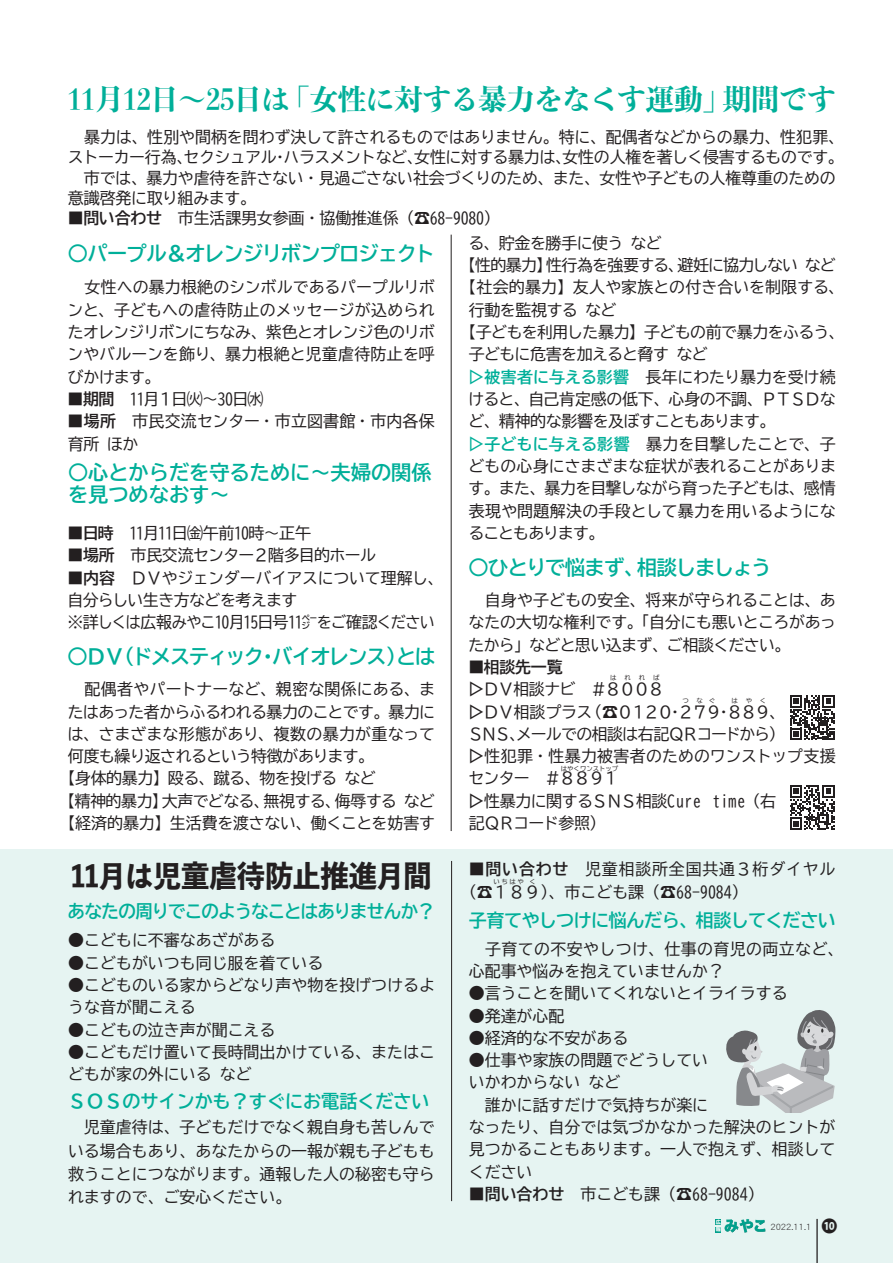
<style>
.page{position:relative;width:893px;height:1263px;background:#fff}
.page>*{position:absolute;margin:0;border:0;box-sizing:border-box;transform-origin:0 0}
.t1{font:800 29.7px "Toppan Bunkyu Midashi Gothic Std N";letter-spacing:-.015em;color:#231f20;scale:.95 1}
.t2{font:800 28.65px "Toppan Bunkyu Midashi Mincho Std N";letter-spacing:-.02em;color:#00af99}
.t3{font:20.25px "BIZ UD Gothic Bold";letter-spacing:-.04em;color:#00af99}
.t4{font:20.25px/22.4px "BIZ UD Gothic Bold";color:#00af99}
.t5{font:20.25px "BIZ UD Gothic Bold";letter-spacing:-.07em;color:#00af99}
.t6{font:20.25px "BIZ UD Gothic Bold";letter-spacing:-.06em;color:#00af99}
.t7{font:18px "BIZ UD Gothic Bold";letter-spacing:-.045em;color:#00af99}
.t8{font:18px "BIZ UD Gothic Bold";letter-spacing:-.025em;color:#00af99}
.t9{font:18px "BIZ UD Gothic Bold";color:#00af99}
.t10{font:15.9px/22.4px "BIZ UD Gothic";letter-spacing:-.01em;color:#231f20}
.t11{font:15.9px/22.4px "BIZ UD Gothic";letter-spacing:-.035em;color:#231f20}
.t12{font:15.9px "BIZ UD Gothic";letter-spacing:-.04em;color:#231f20}
.t13{font:15.9px "BIZ UD Gothic";letter-spacing:.015em;color:#231f20}
.t14{font:15.9px/23.4px "BIZ UD Gothic";letter-spacing:.05em;color:#231f20}
.t15{font:15.9px/22.4px "BIZ UD Gothic";letter-spacing:.025em;color:#231f20}
.t16{font:15.9px/22.4px "BIZ UD Gothic";letter-spacing:.01em;color:#231f20}
.t17{font:15.9px/22.4px "BIZ UD Gothic";letter-spacing:-.03em;color:#231f20}
.t18{font:15.9px "BIZ UD Gothic";letter-spacing:-.055em;color:#231f20}
.t19{font:15.9px "BIZ UD Gothic";letter-spacing:-.065em;color:#231f20}
.t20{font:15.9px "BIZ UD Gothic";letter-spacing:-.07em;color:#231f20}
.t21{font:15.9px "BIZ UD Gothic";letter-spacing:-.12em;color:#231f20}
.t22{font:15.9px "BIZ UD Gothic Bold";letter-spacing:-.005em;color:#231f20}
.t23{font:15.9px "BIZ UD Gothic";letter-spacing:-.06em;color:#231f20}
.t24{font:700 15.9px "Koz Go Pro";color:#231f20}
.t25{font:9.6px "DF Maru Gothic Std W3";color:#231f20}
.t26{font:6.45px "BIZ UD Gothic";color:#231f20}
.t27{font:5.25px "Koz Go Pro Heavy 90 pv RKSJ H";color:#fff}
.s1{font-family:"BIZ UD Gothic Bold"}
.s2{font-family:"Koz Go Pro";font-weight:500;color:#00af99}
.s3{font-family:"BIZ UD Gothic Bold";color:#00af99}
.s4{font-family:"Koz Go Pro";font-weight:500}
</style>
<div class="page">
<div style="left:0;top:849px;width:893px;height:414px;background:#e6f4f2"></div>
<hr style="left:816px;top:1219px;width:2px;height:44px;background:#231f20">
<svg style="left:715px;top:1219px;width:50px;height:14px"></svg>
<svg style="left:790px;top:695px;width:45px;height:45px"></svg>
<svg style="left:790px;top:785px;width:45px;height:45px"></svg>
<hr style="left:451px;top:235px;width:1px;height:596px;background:#231f20">
<hr style="left:451px;top:861px;width:1px;height:340px;background:#231f20">
<svg style="left:726px;top:1010px;width:110px;height:103px"></svg>
<h2 class="t2" style="left:281px;top:77px;width:451px">「女性に対する暴力をなくす運動」</h2>
<h2 class="t2" style="left:723px;top:77px;width:115px">期間です</h2>
<h2 class="t2" style="left:68px;top:77px;width:223px">11月12日〜25日は</h2>
<p class="t10" style="left:68px;top:127px;width:778px;line-height:20.2px">　暴力は、性別や間柄を問わず決して許されるものではありません。特に、配偶者などからの暴力、性犯罪、ストーカー行為セクシュアルハラスメントなど女性に対する暴力は女性の人権を著しく侵害するものです。</p>
<p class="t10" style="left:272px;top:146px;width:17px">・</p>
<p class="t10" style="left:68px;top:147px;width:769px;line-height:20.2px;text-indent:108px">、<br>　市では、暴力や虐待を許さない・見過ごさない社会づくりのため、また、女性や子どもの人権尊重のための意識啓発に取り組みます。</p>
<p class="t10" style="left:68px;top:207px;width:433px">■<span class="s1">問い合わせ</span>　市生活課男女参画・協働推進係)☎68-9080(</p>
<p class="t10" style="left:407px;top:146px;width:17px">、</p>
<p class="t10" style="left:555px;top:146px;width:17px">、</p>
<p class="t3" style="left:68px;top:244px;width:369px">○パープル＆オレンジリボンプロジェクト</p>
<p class="t10" style="left:67px;top:276px;width:369px;text-align:justify">　女性への暴力根絶のシンボルであるパープルリボンと、子どもへの虐待防止のメッセージが込められたオレンジリボンにちなみ、紫色とオレンジ色のリボンやバルーンを飾り、暴力根絶と児童虐待防止を呼びかけます。</p>
<p class="t20" style="left:68px;top:391px;width:197px"><span class="s1">■期間</span>　11月１日㈫〜30日㈬</p>
<p class="t16" style="left:107px;top:410px;width:329px;text-indent:-39px"><span class="s1">■場所</span>　市民交流センター・市立図書館・市内各保ほか</p>
<p class="t10" style="left:68px;top:432px;width:33px">育所</p>
<p class="t4" style="left:68px;top:461px;width:365px">○心とからだを守るために〜夫婦の関係を見つめなおす〜</p>
<p class="t19" style="left:68px;top:525px;width:245px"><span class="s1">■日時</span>　11月11日㈮午前10時〜正午</p>
<p class="t11" style="left:68px;top:544px;width:310px"><span class="s1">■場所</span>　市民交流センター２階多目的ホール</p>
<p class="t11" style="left:67px;top:566px;width:377px"><span class="s1">■内容</span>　ＤＶやジェンダーバイアスについて理解し、自分らしい生き方などを考えます<br>※詳しくは広報みやこ10月15日号11㌻をご確認ください</p>
<p class="t5" style="left:114px;top:646px;width:293px">（ドメスティックバイオレンス）</p>
<p class="t3" style="left:396px;top:646px;width:40px">とは</p>
<p class="t3" style="left:68px;top:646px;width:59px">○ＤＶ</p>
<p class="t3" style="left:258px;top:646px;width:22px">・</p>
<p class="t10" style="left:68px;top:678px;width:369px">　配偶者やパートナーなど、親密な関係にある、ま</p>
<p class="t12" style="left:68px;top:703px;width:369px">たはあった者からふるわれる暴力のことです。暴力に</p>
<p class="t13" style="left:68px;top:726px;width:369px">は、さまざまな形態があり、複数の暴力が重なって</p>
<p class="t12" style="left:68px;top:748px;width:308px">何度も繰り返されるという特徴があります。</p>
<p class="t10" style="left:344px;top:767px;width:33px">など</p>
<p class="t17" style="left:335px;top:767px;width:101px;text-indent:-275px">【身体的暴力】殴る、蹴る、物を投げる<br>侮辱するなど</p>
<p class="t10" style="left:59px;top:789px;width:377px">【精神的暴力】<br>【経済的暴力】生活費を渡さない、働くことを妨害す</p>
<p class="t10" style="left:162px;top:789px;width:109px">大声でどなる、</p>
<p class="t10" style="left:264px;top:789px;width:79px">無視する、</p>
<h1 class="t1" style="left:71px;top:853px;width:381px">11月は児童虐待防止推進月間</h1>
<p class="t7" style="left:68px;top:902px;width:369px">あなたの周りでこのようなことはありませんか?</p>
<p class="t10" style="left:68px;top:929px;width:209px">●こどもに不審なあざがある</p>
<p class="t10" style="left:68px;top:951px;width:257px">●こどもがいつも同じ服を着ている</p>
<p class="t10" style="left:68px;top:974px;width:368px">●こどものいる家からどなり声や物を投げつけるような音が聞こえる</p>
<p class="t10" style="left:68px;top:1018px;width:209px">●こどもの泣き声が聞こえる</p>
<p class="t10" style="left:220px;top:1041px;width:217px;text-indent:-151px">●こどもだけ置いて長時間出かけている、またはこなど</p>
<p class="t10" style="left:68px;top:1063px;width:145px">どもが家の外にいる</p>
<p class="t9" style="left:68px;top:1092px;width:363px">ＳＯＳのサインかも？すぐにお電話ください</p>
<p class="t10" style="left:68px;top:1115px;width:368px;line-height:23.4px;text-align:justify">　児童虐待は、子どもだけでなく親自身も苦しんでいる場合もあり、あなたからの一報が親も子どもも救うことにつながります。通報した人の秘密も守られますので、ご安心ください。</p>
<p class="t10" style="left:468px;top:231px;width:195px">る、貯金を勝手に使うなど</p>
<p class="t12" style="left:546px;top:257px;width:139px">性行為を強要する、</p>
<p class="t10" style="left:460px;top:254px;width:94px">【性的暴力】</p>
<p class="t10" style="left:460px;top:276px;width:386px">【社会的暴力】友人や家族との付き合いを制限する、</p>
<p class="t10" style="left:585px;top:298px;width:33px">など</p>
<p class="t23" style="left:677px;top:257px;width:160px">避妊に協力しないなど</p>
<p class="t10" style="left:469px;top:298px;width:111px">行動を監視する</p>
<p class="t11" style="left:460px;top:321px;width:386px">【子どもを利用した暴力】子どもの前で暴力をふるう、</p>
<p class="t10" style="left:676px;top:343px;width:33px">など</p>
<p class="t10" style="left:468px;top:343px;width:369px">子どもに危害を加えると脅す<br><span class="s2">▷</span><span class="s3">被害者に与える影響</span>　長年にわたり暴力を受け続けると、自己肯定感の低下、心身の不調、ＰＴＳＤなど、精神的な影響を及ぼすこともあります。<br><span class="s2">▷</span><span class="s3">子どもに与える影響</span>　暴力を目撃したことで、子どもの心身にさまざまな症状が表れることがあります。また、暴力を目撃しながら育った子どもは、感情表現や問題解決の手段として暴力を用いるようになることもあります。</p>
<p class="t3" style="left:468px;top:557px;width:177px">○ひとりで悩まず、</p>
<p class="t6" style="left:637px;top:557px;width:136px">相談しましょう</p>
<p class="t10" style="left:468px;top:589px;width:369px;text-align:justify">　自身や子どもの安全、将来が守られることは、あなたの大切な権利です。「自分にも悪いところがあったから」などと思い込まず、ご相談ください。</p>
<p class="t22" style="left:468px;top:659px;width:96px">■相談先一覧</p>
<p class="t10" style="left:591px;top:678px;width:75px">＃８００８</p>
<p class="t26" style="left:610px;top:675px;width:8px">は</p>
<p class="t26" style="left:624px;top:675px;width:8px">れ</p>
<p class="t26" style="left:639px;top:675px;width:8px">れ</p>
<p class="t26" style="left:653px;top:675px;width:8px">ば</p>
<p class="t21" style="left:586px;top:703px;width:200px">)☎０１２０２７９８８９、</p>
<p class="t10" style="left:468px;top:678px;width:109px"><span class="s4">▷</span>ＤＶ相談ナビ</p>
<p class="t26" style="left:683px;top:697px;width:8px">つ</p>
<p class="t26" style="left:697px;top:697px;width:8px">な</p>
<p class="t26" style="left:709px;top:697px;width:8px">ぐ</p>
<p class="t26" style="left:732px;top:697px;width:8px">は</p>
<p class="t26" style="left:746px;top:697px;width:8px">や</p>
<p class="t26" style="left:760px;top:697px;width:8px">く</p>
<p class="t18" style="left:468px;top:726px;width:319px">ＳＮＳメールでの相談は右記ＱＲコードから(</p>
<p class="t10" style="left:468px;top:700px;width:126px"><span class="s4">▷</span>ＤＶ相談プラス</p>
<p class="t10" style="left:716px;top:700px;width:17px">・</p>
<p class="t10" style="left:667px;top:700px;width:17px">・</p>
<p class="t10" style="left:509px;top:723px;width:17px">、</p>
<p class="t13" style="left:468px;top:748px;width:369px"><span class="s4">▷</span>性犯罪・性暴力被害者のためのワンストップ支援</p>
<p class="t10" style="left:545px;top:767px;width:76px">＃８８９１</p>
<p class="t26" style="left:561px;top:765px;width:59px">はやくワンストップ</p>
<p class="t10" style="left:469px;top:767px;width:63px">センター</p>
<p class="t11" style="left:468px;top:789px;width:234px"><span class="s4">▷</span>性暴力に関するＳＮＳ相談Cure記ＱＲコード参照(</p>
<p class="t10" style="left:712px;top:789px;width:65px">time（右</p>
<p class="t14" style="left:461px;top:857px;width:376px;text-indent:8px"><span class="s1">■問い合わせ</span>　児童相談所全国共通３桁ダイヤル)☎１８９）、市こども課)☎68−9084(</p>
<p class="t26" style="left:493px;top:878px;width:32px">いちはや</p>
<p class="t26" style="left:529px;top:878px;width:8px">く</p>
<p class="t8" style="left:469px;top:911px;width:369px">子育てやしつけに悩んだら、相談してください</p>
<p class="t15" style="left:469px;top:937px;width:376px">　子育ての不安やしつけ、仕事の育児の両立など、心配事や悩みを抱えていませんか?</p>
<p class="t10" style="left:469px;top:982px;width:320px">●言うことを聞いてくれないとイライラする</p>
<p class="t10" style="left:469px;top:1004px;width:97px">●発達が心配</p>
<p class="t10" style="left:469px;top:1026px;width:161px">●経済的な不安がある</p>
<p class="t10" style="left:588px;top:1049px;width:121px;text-indent:-120px">●仕事や家族の問題でどうしていなど</p>
<p class="t10" style="left:469px;top:1071px;width:113px">いかわからない</p>
<p class="t10" style="left:469px;top:1093px;width:241px">　誰かに話すだけで気持ちが楽に</p>
<p class="t10" style="left:469px;top:1116px;width:368px">なったり、自分では気づかなかった解決のヒントが</p>
<p class="t10" style="left:469px;top:1138px;width:368px">見つかることもあります。一人で抱えず、相談して</p>
<p class="t10" style="left:469px;top:1160px;width:65px">ください</p>
<p class="t10" style="left:580px;top:1183px;width:185px">市こども課)☎68−9084(</p>
<p class="t22" style="left:469px;top:1186px;width:97px">■問い合わせ</p>
<p class="t27" style="left:716px;top:1219px;width:7px">広</p>
<p class="t24" style="left:821px;top:1216px;width:17px">❿</p>
<p class="t25" style="left:770px;top:1221px;width:43px">2022.11.1</p>
<p class="t27" style="left:716px;top:1226px;width:7px">報</p>
</div>
